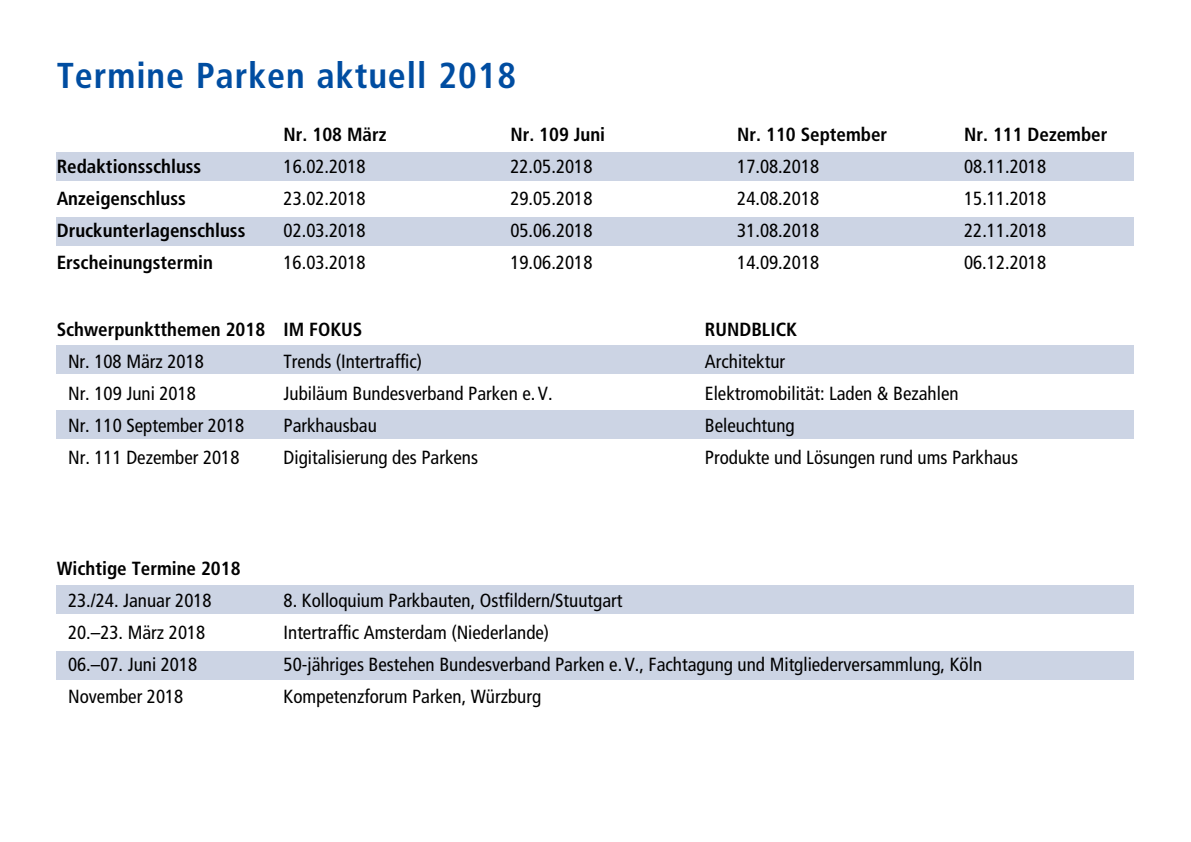
<style>
.page{position:relative;width:1191px;height:842px;background:#fff}
.page>*{position:absolute;margin:0;border:0;box-sizing:border-box;transform-origin:0 0}
.t1{font:700 condensed 36px "Frutiger";letter-spacing:.025em;color:#004da1}
.t2{font:condensed 19px "Frutiger";color:#000}
.t3{font:700 condensed 19px "Frutiger";color:#000}
</style>
<div class="page">
<div style="left:57px;top:152px;width:1077px;height:29px;background:#ccd4e4"></div>
<div style="left:57px;top:217px;width:1077px;height:28px;background:#ccd4e4"></div>
<div style="left:57px;top:345px;width:1077px;height:29px;background:#ccd4e4"></div>
<div style="left:57px;top:410px;width:1077px;height:29px;background:#ccd4e4"></div>
<div style="left:57px;top:651px;width:1077px;height:29px;background:#ccd4e4"></div>
<div style="left:57px;top:585px;width:1077px;height:29px;background:#ccd4e4"></div>
<h1 class="t1" style="left:57px;top:54px;width:461px">Termine Parken aktuell 2018</h1>
<p class="t3" style="left:283px;top:123px;width:104px">Nr. 108 März</p>
<p class="t3" style="left:510px;top:123px;width:96px">Nr. 109 Juni</p>
<p class="t3" style="left:737px;top:123px;width:152px">Nr. 110 September</p>
<p class="t3" style="left:964px;top:123px;width:145px">Nr. 111 Dezember</p>
<p class="t3" style="left:57px;top:155px;width:146px">Redaktionsschluss</p>
<p class="t2" style="left:283px;top:155px;width:84px">16.02.2018</p>
<p class="t2" style="left:510px;top:155px;width:84px">22.05.2018</p>
<p class="t2" style="left:737px;top:155px;width:84px">17.08.2018</p>
<p class="t2" style="left:964px;top:155px;width:84px">08.11.2018</p>
<p class="t3" style="left:57px;top:187px;width:131px">Anzeigenschluss</p>
<p class="t2" style="left:283px;top:187px;width:84px">23.02.2018</p>
<p class="t2" style="left:510px;top:187px;width:84px">29.05.2018</p>
<p class="t2" style="left:737px;top:187px;width:84px">24.08.2018</p>
<p class="t2" style="left:964px;top:187px;width:84px">15.11.2018</p>
<p class="t3" style="left:57px;top:219px;width:190px">Druckunterlagenschluss</p>
<p class="t2" style="left:283px;top:219px;width:84px">02.03.2018</p>
<p class="t2" style="left:510px;top:219px;width:84px">05.06.2018</p>
<p class="t2" style="left:737px;top:219px;width:84px">31.08.2018</p>
<p class="t2" style="left:964px;top:219px;width:84px">22.11.2018</p>
<p class="t3" style="left:57px;top:251px;width:158px">Erscheinungstermin</p>
<p class="t2" style="left:283px;top:251px;width:84px">16.03.2018</p>
<p class="t2" style="left:510px;top:251px;width:84px">19.06.2018</p>
<p class="t2" style="left:737px;top:251px;width:84px">14.09.2018</p>
<p class="t2" style="left:964px;top:251px;width:84px">06.12.2018</p>
<p class="t3" style="left:57px;top:318px;width:307px">Schwerpunktthemen 2018 IM FOKUS</p>
<p class="t3" style="left:705px;top:318px;width:94px">RUNDBLICK</p>
<p class="t2" style="left:68px;top:350px;width:137px">Nr. 108 März 2018</p>
<p class="t2" style="left:283px;top:350px;width:140px">Trends (Intertraffic)</p>
<p class="t2" style="left:705px;top:350px;width:82px">Architektur</p>
<p class="t2" style="left:68px;top:382px;width:129px">Nr. 109 Juni 2018</p>
<p class="t2" style="left:283px;top:382px;width:270px">Jubiläum Bundesverband Parken e.V.</p>
<p class="t2" style="left:705px;top:382px;width:255px">Elektromobilität: Laden &amp; Bezahlen</p>
<p class="t2" style="left:68px;top:414px;width:178px">Nr. 110 September 2018</p>
<p class="t2" style="left:283px;top:414px;width:95px">Parkhausbau</p>
<p class="t2" style="left:705px;top:414px;width:91px">Beleuchtung</p>
<p class="t2" style="left:68px;top:446px;width:173px">Nr. 111 Dezember 2018</p>
<p class="t2" style="left:283px;top:446px;width:196px">Digitalisierung des Parkens</p>
<p class="t2" style="left:705px;top:446px;width:315px">Produkte und Lösungen rund ums Parkhaus</p>
<p class="t3" style="left:57px;top:557px;width:185px">Wichtige Termine 2018</p>
<p class="t2" style="left:68px;top:589px;width:145px">23./24. Januar 2018</p>
<p class="t2" style="left:283px;top:589px;width:340px">8. Kolloquium Parkbauten, Ostfildern/Stuutgart</p>
<p class="t2" style="left:68px;top:621px;width:139px">20.–23. März 2018</p>
<p class="t2" style="left:283px;top:621px;width:267px">Intertraffic Amsterdam (Niederlande)</p>
<p class="t2" style="left:68px;top:653px;width:131px">06.–07. Juni 2018</p>
<p class="t2" style="left:283px;top:653px;width:700px">50-jähriges Bestehen Bundesverband Parken e.V., Fachtagung und Mitgliederversammlung, Köln</p>
<p class="t2" style="left:68px;top:685px;width:117px">November 2018</p>
<p class="t2" style="left:283px;top:685px;width:259px">Kompetenzforum Parken, Würzburg</p>
</div>
